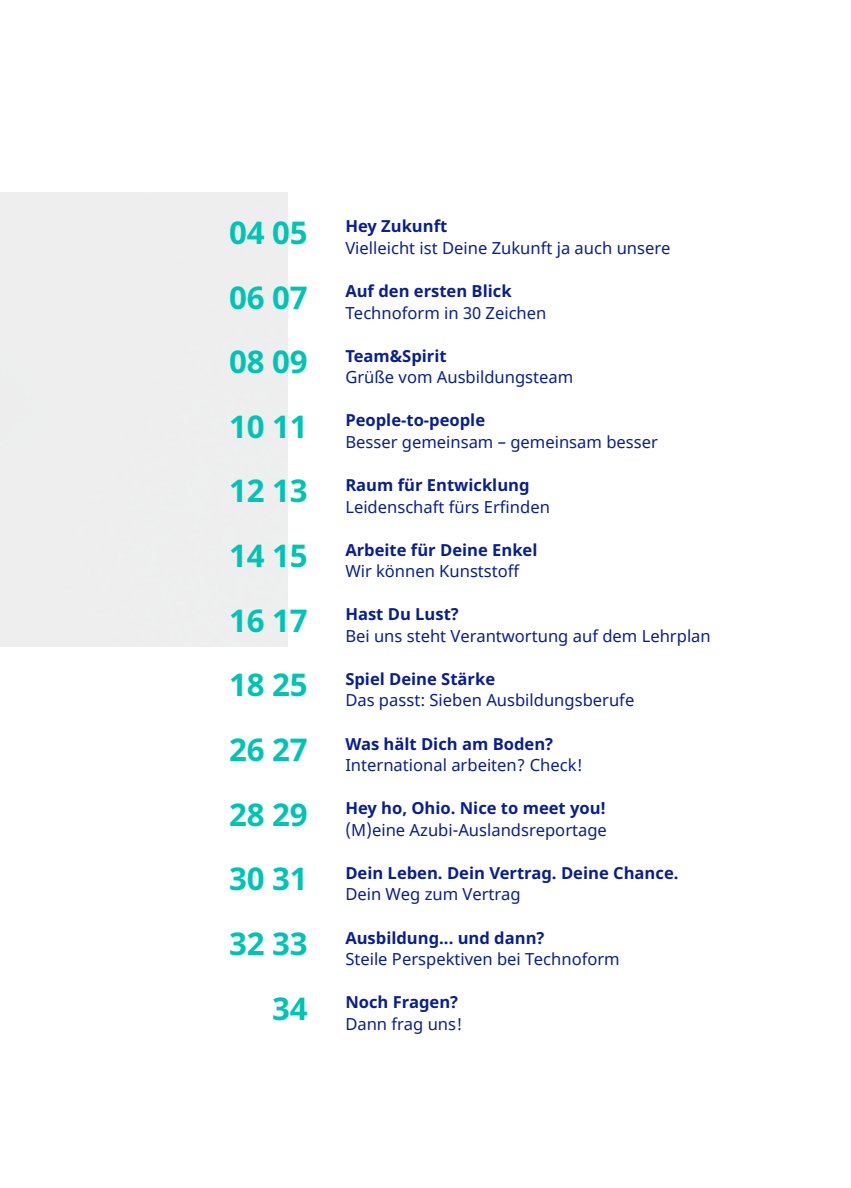
<style>
.page{position:relative;width:851px;height:1188px;background:#fff}
.page>*{position:absolute;margin:0;border:0;box-sizing:border-box;transform-origin:0 0}
.t1{font:700 31.25px/64.6px "Noto Sans";letter-spacing:-.01em;color:#00c4b3;text-align:right}
.t2{font:16.62px "Noto Sans";color:#0a1f8f}
.t3{font:700 16.62px "Noto Sans";color:#0a1f8f}
</style>
<div class="page">
<h1 class="t1" style="left:229px;top:201px;width:80px">04 05<br>06 07<br>08 09<br>10 11<br>12 13<br>14 15<br>16 17<br>18 25<br>26 27<br>28 29<br>30 31<br>32 33<br>34</h1>
<p class="t3" style="left:345px;top:214px;width:103px">Hey Zukunft</p>
<p class="t2" style="left:345px;top:236px;width:326px">Vielleicht ist Deine Zukunft ja auch unsere</p>
<p class="t3" style="left:345px;top:279px;width:168px">Auf den ersten Blick</p>
<p class="t2" style="left:345px;top:301px;width:203px">Technoform in 30 Zeichen</p>
<p class="t3" style="left:345px;top:344px;width:103px">Team&amp;Spirit</p>
<p class="t2" style="left:345px;top:365px;width:229px">Grüße vom Ausbildungsteam</p>
<p class="t3" style="left:345px;top:408px;width:141px">People-to-people</p>
<p class="t2" style="left:345px;top:430px;width:314px">Besser gemeinsam – gemeinsam besser</p>
<p class="t3" style="left:345px;top:473px;width:186px">Raum für Entwicklung</p>
<p class="t2" style="left:345px;top:495px;width:206px">Leidenschaft fürs Erfinden</p>
<p class="t3" style="left:345px;top:537px;width:194px">Arbeite für Deine Enkel</p>
<p class="t2" style="left:345px;top:559px;width:175px">Wir können Kunststoff</p>
<p class="t3" style="left:345px;top:602px;width:115px">Hast Du Lust?</p>
<p class="t2" style="left:345px;top:624px;width:367px">Bei uns steht Verantwortung auf dem Lehrplan</p>
<p class="t3" style="left:345px;top:667px;width:151px">Spiel Deine Stärke</p>
<p class="t2" style="left:345px;top:688px;width:290px">Das passt: Sieben Ausbildungsberufe</p>
<p class="t3" style="left:345px;top:731px;width:209px">Was hält Dich am Boden?</p>
<p class="t2" style="left:345px;top:753px;width:239px">International arbeiten? Check!</p>
<p class="t3" style="left:345px;top:796px;width:261px">Hey ho, Ohio. Nice to meet you!</p>
<p class="t2" style="left:345px;top:818px;width:263px">(M)eine Azubi-Auslandsreportage</p>
<p class="t3" style="left:345px;top:860px;width:334px">Dein Leben. Dein Vertrag. Deine Chance.</p>
<p class="t2" style="left:345px;top:882px;width:177px">Dein Weg zum Vertrag</p>
<p class="t3" style="left:345px;top:925px;width:201px">Ausbildung... und dann?</p>
<p class="t2" style="left:345px;top:947px;width:276px">Steile Perspektiven bei Technoform</p>
<p class="t3" style="left:345px;top:990px;width:114px">Noch Fragen?</p>
<p class="t2" style="left:345px;top:1011px;width:119px">Dann frag uns!</p>
</div>
